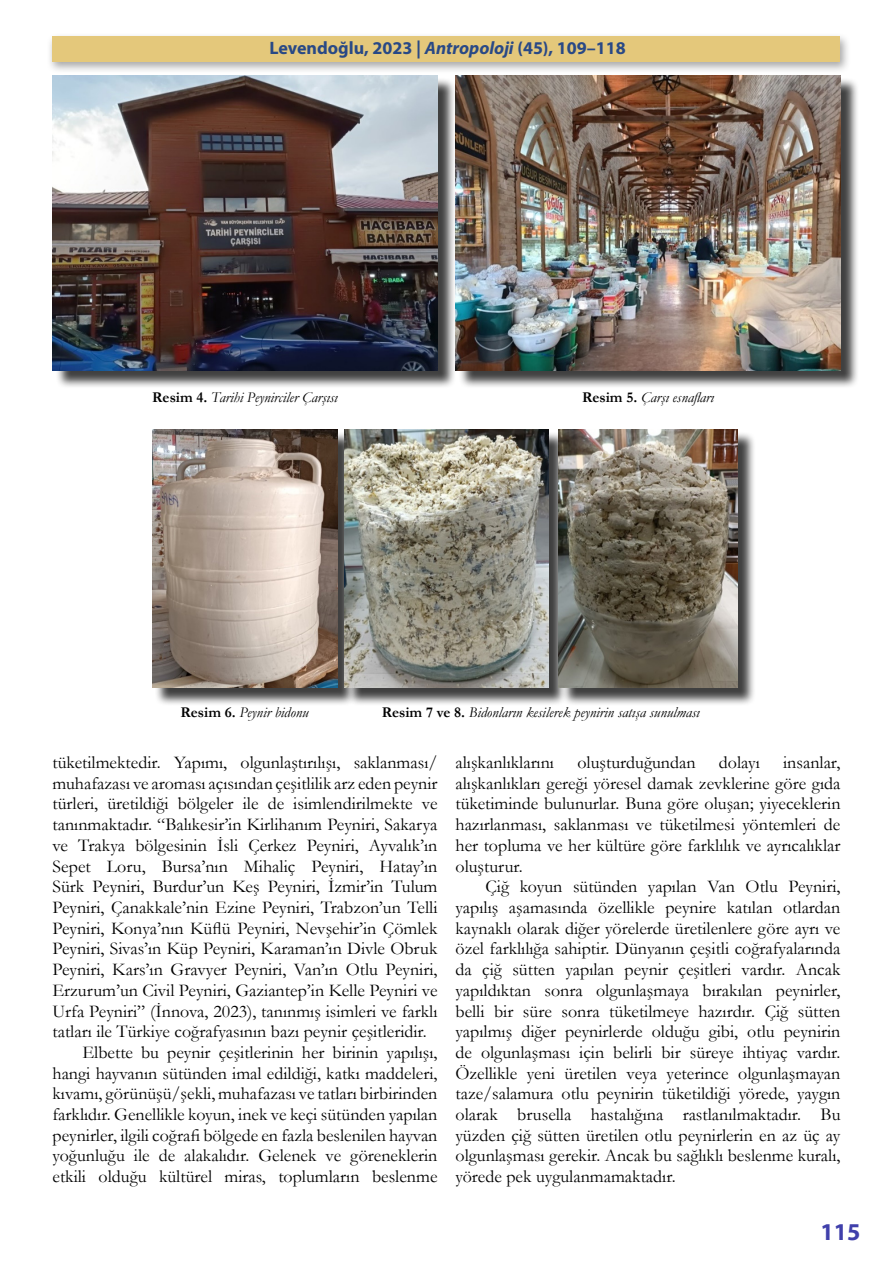
<style>
.page{position:relative;width:893px;height:1263px;background:#fff}
.page>*{position:absolute;margin:0;border:0;box-sizing:border-box;transform-origin:0 0}
.t1{font:700 24px "Myriad Pro";color:#4040ab}
.Yazar_Bilgisi{font:18px/20.7px "Garamond";color:#000;text-align:justify}
.t2{font:700 18px "Myriad Pro";color:#294986}
.t3{font:italic 15px "Garamond";color:#000}
.s1{font-style:italic}
.s2{font-weight:700;font-style:normal}
</style>
<div class="page">
<div style="left:55px;top:77px;width:401px;height:312px;background:#000;opacity:.75"></div>
<img style="left:52px;top:75px;width:385px;height:295px">
<div style="left:458px;top:77px;width:401px;height:312px;background:#000;opacity:.75"></div>
<img style="left:455px;top:75px;width:385px;height:295px">
<div style="left:155px;top:431px;width:202px;height:275px;background:#000;opacity:.75"></div>
<img style="left:152px;top:429px;width:186px;height:259px">
<div style="left:347px;top:431px;width:220px;height:275px;background:#000;opacity:.75"></div>
<img style="left:344px;top:429px;width:205px;height:259px">
<div style="left:561px;top:431px;width:195px;height:275px;background:#000;opacity:.75"></div>
<img style="left:559px;top:429px;width:178px;height:259px">
<div style="left:46px;top:32px;width:805px;height:42px;background:#000;opacity:.35"></div>
<div style="left:52px;top:37px;width:788px;height:25px;background:#e4c87b"></div>
<p class="t2" style="left:269px;top:38px;width:358px">Levendoğlu, 2023 | <span class="s1">Antropoloji</span> (45), 109–118</p>
<p class="t3" style="left:152px;top:387px;width:187px"><span class="s2">Resim 4.</span> Tarihi Peynirciler Çarşısı</p>
<p class="t3" style="left:582px;top:387px;width:133px"><span class="s2">Resim 5.</span> Çarşı esnafları</p>
<p class="t3" style="left:181px;top:702px;width:129px"><span class="s2">Resim 6.</span> Peynir bidonu</p>
<p class="t3" style="left:382px;top:702px;width:319px"><span class="s2">Resim 7 ve 8.</span> Bidonların kesilerek peynirin satışa sunulması</p>
<p class="Yazar_Bilgisi" style="left:52px;top:752px;width:386px">tüketilmektedir. Yapımı, olgunlaştırılışı, saklanması/ muhafazası ve aroması açısından çeşitlilik arz eden peynir türleri, üretildiği bölgeler ile de isimlendirilmekte ve tanınmaktadır. “Balıkesir’in Kirlihanım Peyniri, Sakarya ve Trakya bölgesinin İsli Çerkez Peyniri, Ayvalık’ın Sepet Loru, Bursa’nın Mihaliç Peyniri, Hatay’ın Sürk Peyniri, Burdur’un Keş Peyniri, İzmir’in Tulum Peyniri, Çanakkale’nin Ezine Peyniri, Trabzon’un Telli Peyniri, Konya’nın Küflü Peyniri, Nevşehir’in Çömlek Peyniri, Sivas’ın Küp Peyniri, Karaman’ın Divle Obruk Peyniri, Kars’ın Gravyer Peyniri, Van’ın Otlu Peyniri, Erzurum’un Civil Peyniri, Gaziantep’in Kelle Peyniri ve Urfa Peyniri” (İnnova, 2023), tanınmış isimleri ve farklı tatları ile Türkiye coğrafyasının bazı peynir çeşitleridir.</p>
<p class="Yazar_Bilgisi" style="left:52px;top:1041px;width:386px;text-indent:30px">Elbette bu peynir çeşitlerinin her birinin yapılışı, hangi hayvanın sütünden imal edildiği, katkı maddeleri, kıvamı, görünüşü/şekli, muhafazası ve tatları birbirinden farklıdır. Genellikle koyun, inek ve keçi sütünden yapılan peynirler, ilgili coğrafi bölgede en fazla beslenilen hayvan yoğunluğu ile de alakalıdır. Gelenek ve göreneklerin etkili olduğu kültürel miras, toplumların beslenme</p>
<p class="Yazar_Bilgisi" style="left:455px;top:752px;width:100px">alışkanlıklarını</p>
<p class="Yazar_Bilgisi" style="left:577px;top:752px;width:120px">oluşturduğundan</p>
<p class="Yazar_Bilgisi" style="left:719px;top:752px;width:43px">dolayı</p>
<p class="Yazar_Bilgisi" style="left:455px;top:752px;width:387px;text-indent:328px">insanlar, alışkanlıkları gereği yöresel damak zevklerine göre gıda tüketiminde bulunurlar. Buna göre oluşan; yiyeceklerin hazırlanması, saklanması ve tüketilmesi yöntemleri de her topluma ve her kültüre göre farklılık ve ayrıcalıklar oluşturur.</p>
<p class="Yazar_Bilgisi" style="left:455px;top:876px;width:386px;text-indent:30px">Çiğ koyun sütünden yapılan Van Otlu Peyniri, yapılış aşamasında özellikle peynire katılan otlardan kaynaklı olarak diğer yörelerde üretilenlere göre ayrı ve özel farklılığa sahiptir. Dünyanın çeşitli coğrafyalarında da çiğ sütten yapılan peynir çeşitleri vardır. Ancak yapıldıktan sonra olgunlaşmaya bırakılan peynirler, belli bir süre sonra tüketilmeye hazırdır. Çiğ sütten yapılmış diğer peynirlerde olduğu gibi, otlu peynirin de olgunlaşması için belirli bir süreye ihtiyaç vardır.<br>Özellikle yeni üretilen veya yeterince olgunlaşmayan taze/salamura otlu peynirin tüketildiği yörede, yaygın olarak brusella hastalığına rastlanılmaktadır. Bu yüzden çiğ sütten üretilen otlu peynirlerin en az üç ay olgunlaşması gerekir. Ancak bu sağlıklı beslenme kuralı, yörede pek uygulanmamaktadır.</p>
<h1 class="t1" style="left:821px;top:1216px;width:41px">115</h1>
</div>
